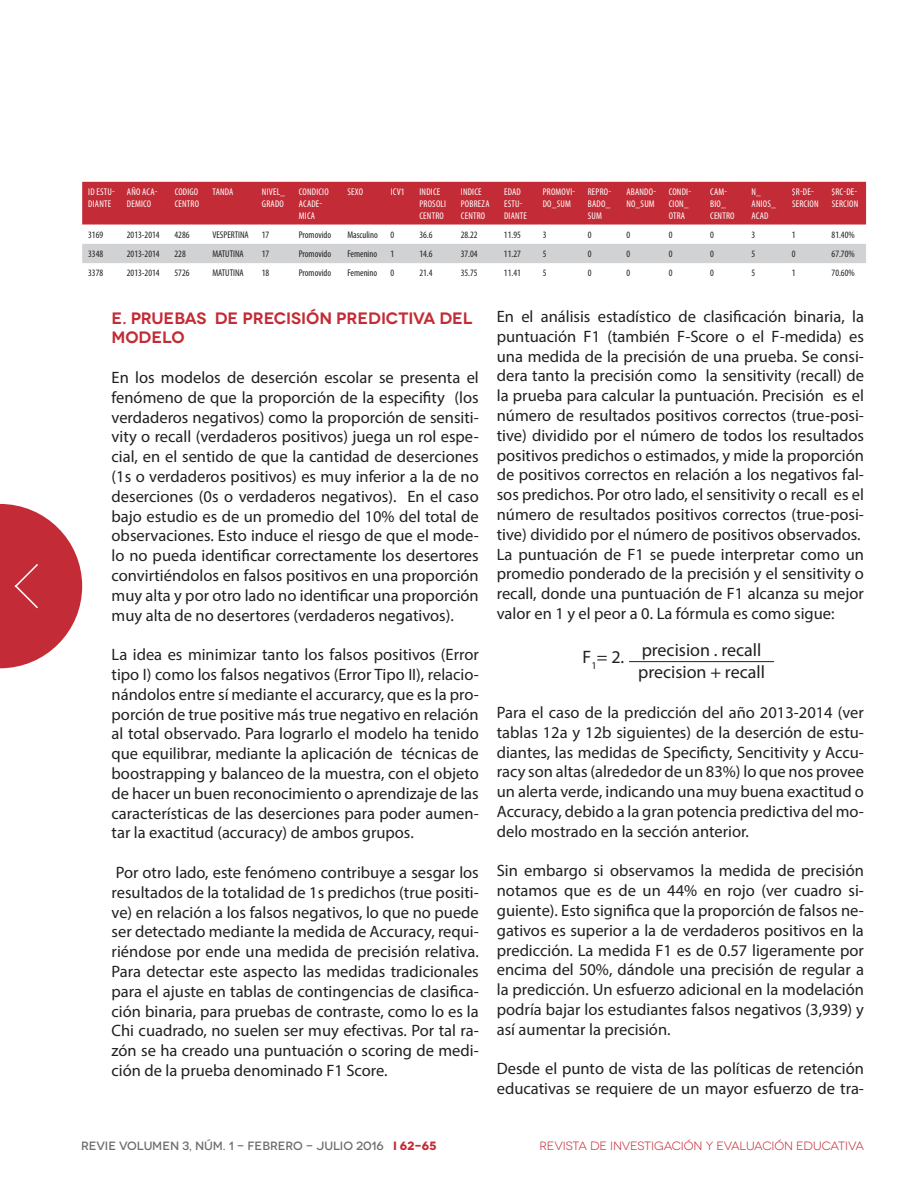
<style>
.page{position:relative;width:918px;height:1188px;background:#fff}
.page>*{position:absolute;margin:0;border:0;box-sizing:border-box;transform-origin:0 0}
.t1{font:18px/22.5px "Myriad Pro";color:#231f20;text-align:right}
.t2{font:16.5px/19.8px "Myriad Pro";color:#231f20;text-align:justify}
.t3{font:600 16.5px/19.8px "Novecentowide";letter-spacing:-.01em;color:#c32c36}
.t4{font:500 12px "Novecentowide";color:#6c6d70}
.t5{font:12px "Novecentowide";letter-spacing:-.01em;color:#c32c36}
.t6{font:condensed 9.75px/11.7px "Myriad Pro";letter-spacing:.02em;color:#fff}
.t7{font:condensed 9.75px "Myriad Pro";color:#231f20}
.s1{font-weight:700;color:#c32c36}
</style>
<div class="page">
<svg style="left:0;top:504px;width:82px;height:164px"></svg>
<div style="left:82px;top:182px;width:784px;height:43px;background:#c32c36"></div>
<div style="left:82px;top:244px;width:784px;height:19px;background:#d1d2d4"></div>
<hr style="left:629px;top:661px;width:145px;height:1px;background:#231f20">
<p class="t6" style="left:88px;top:186px;width:28px">ID ESTU-<br>DIANTE</p>
<p class="t6" style="left:127px;top:186px;width:32px">AÑO ACA-<br>DEMICO</p>
<p class="t6" style="left:175px;top:186px;width:26px">CODIGO<br>CENTRO</p>
<p class="t6" style="left:212px;top:186px;width:22px">TANDA</p>
<p class="t6" style="left:262px;top:186px;width:25px">NIVEL_<br>GRADO</p>
<p class="t6" style="left:299px;top:186px;width:31px">CONDICIO<br>ACADE-<br>MICA</p>
<p class="t6" style="left:347px;top:186px;width:17px">SEXO</p>
<p class="t6" style="left:391px;top:186px;width:16px">ICV1</p>
<p class="t6" style="left:419px;top:186px;width:28px">INDICE<br>PROSOLI<br>CENTRO</p>
<p class="t6" style="left:461px;top:186px;width:30px">INDICE<br>POBREZA<br>CENTRO</p>
<p class="t6" style="left:504px;top:186px;width:24px">EDAD<br>ESTU-<br>DIANTE</p>
<p class="t6" style="left:543px;top:186px;width:34px">PROMOVI-<br>DO_SUM</p>
<p class="t6" style="left:588px;top:186px;width:25px;text-align:justify">REPRO-BADO_ SUM</p>
<p class="t6" style="left:626px;top:186px;width:31px">ABANDO-<br>NO_SUM</p>
<p class="t6" style="left:669px;top:186px;width:24px">CONDI-<br>CION_<br>OTRA</p>
<p class="t6" style="left:710px;top:186px;width:26px">CAM-<br>BIO_<br>CENTRO</p>
<p class="t6" style="left:752px;top:186px;width:26px">N_<br>ANIOS_<br>ACAD</p>
<p class="t6" style="left:792px;top:186px;width:28px">$R-DE-<br>SERCION</p>
<p class="t6" style="left:832px;top:186px;width:28px">$RC-DE-<br>SERCION</p>
<p class="t7" style="left:88px;top:229px;width:17px">3169</p>
<p class="t7" style="left:127px;top:229px;width:34px">2013-2014</p>
<p class="t7" style="left:175px;top:229px;width:17px">4286</p>
<p class="t7" style="left:212px;top:229px;width:38px">VESPERTINA</p>
<p class="t7" style="left:262px;top:229px;width:9px">17</p>
<p class="t7" style="left:299px;top:229px;width:34px">Promovido</p>
<p class="t7" style="left:347px;top:229px;width:32px">Masculino</p>
<p class="t7" style="left:391px;top:229px;width:5px">0</p>
<p class="t7" style="left:419px;top:229px;width:15px">36.6</p>
<p class="t7" style="left:461px;top:229px;width:18px">28.22</p>
<p class="t7" style="left:504px;top:229px;width:18px">11.95</p>
<p class="t7" style="left:543px;top:229px;width:5px">3</p>
<p class="t7" style="left:588px;top:229px;width:5px">0</p>
<p class="t7" style="left:626px;top:229px;width:5px">0</p>
<p class="t7" style="left:669px;top:229px;width:5px">0</p>
<p class="t7" style="left:710px;top:229px;width:5px">0</p>
<p class="t7" style="left:751px;top:229px;width:5px">3</p>
<p class="t7" style="left:792px;top:229px;width:5px">1</p>
<p class="t7" style="left:832px;top:229px;width:25px">81.40%</p>
<p class="t7" style="left:88px;top:248px;width:17px">3348</p>
<p class="t7" style="left:127px;top:248px;width:34px">2013-2014</p>
<p class="t7" style="left:175px;top:248px;width:13px">228</p>
<p class="t7" style="left:212px;top:248px;width:33px">MATUTINA</p>
<p class="t7" style="left:262px;top:248px;width:9px">17</p>
<p class="t7" style="left:299px;top:248px;width:34px">Promovido</p>
<p class="t7" style="left:347px;top:248px;width:31px">Femenino</p>
<p class="t7" style="left:391px;top:248px;width:5px">1</p>
<p class="t7" style="left:419px;top:248px;width:15px">14.6</p>
<p class="t7" style="left:461px;top:248px;width:18px">37.04</p>
<p class="t7" style="left:504px;top:248px;width:18px">11.27</p>
<p class="t7" style="left:543px;top:248px;width:5px">5</p>
<p class="t7" style="left:588px;top:248px;width:5px">0</p>
<p class="t7" style="left:626px;top:248px;width:5px">0</p>
<p class="t7" style="left:669px;top:248px;width:5px">0</p>
<p class="t7" style="left:710px;top:248px;width:5px">0</p>
<p class="t7" style="left:751px;top:248px;width:5px">5</p>
<p class="t7" style="left:792px;top:248px;width:5px">0</p>
<p class="t7" style="left:832px;top:248px;width:25px">67.70%</p>
<p class="t7" style="left:88px;top:267px;width:17px">3378</p>
<p class="t7" style="left:127px;top:267px;width:34px">2013-2014</p>
<p class="t7" style="left:175px;top:267px;width:17px">5726</p>
<p class="t7" style="left:212px;top:267px;width:33px">MATUTINA</p>
<p class="t7" style="left:262px;top:267px;width:9px">18</p>
<p class="t7" style="left:299px;top:267px;width:34px">Promovido</p>
<p class="t7" style="left:347px;top:267px;width:31px">Femenino</p>
<p class="t7" style="left:391px;top:267px;width:5px">0</p>
<p class="t7" style="left:419px;top:267px;width:15px">21.4</p>
<p class="t7" style="left:461px;top:267px;width:18px">35.75</p>
<p class="t7" style="left:504px;top:267px;width:18px">11.41</p>
<p class="t7" style="left:543px;top:267px;width:5px">5</p>
<p class="t7" style="left:588px;top:267px;width:5px">0</p>
<p class="t7" style="left:626px;top:267px;width:5px">0</p>
<p class="t7" style="left:669px;top:267px;width:5px">0</p>
<p class="t7" style="left:710px;top:267px;width:5px">0</p>
<p class="t7" style="left:751px;top:267px;width:5px">5</p>
<p class="t7" style="left:792px;top:267px;width:5px">1</p>
<p class="t7" style="left:832px;top:267px;width:25px">70.60%</p>
<p class="t3" style="left:112px;top:308px;width:363px">E. PRUEBAS DE PRECISIÓN PREDICTIVA DEL<br>MODELO</p>
<p class="t2" style="left:112px;top:367px;width:369px">En los modelos de deserción escolar se presenta el fenómeno de que la proporción de la especifity (los verdaderos negativos) como la proporción de sensiti&shy;vity o recall (verdaderos positivos) juega un rol espe&shy;cial, en el sentido de que la cantidad de deserciones (1s o verdaderos positivos) es muy inferior a la de no deserciones (0s o verdaderos negativos). En el caso bajo estudio es de un promedio del 10% del total de observaciones. Esto induce el riesgo de que el mode&shy;lo no pueda identificar correctamente los desertores convirtiéndolos en falsos positivos en una proporción muy alta y por otro lado no identificar una proporción muy alta de no desertores (verdaderos negativos).</p>
<p class="t2" style="left:112px;top:645px;width:369px">La idea es minimizar tanto los falsos positivos (Error tipo I) como los falsos negativos (Error Tipo II), relacio&shy;nándolos entre sí mediante el accurarcy, que es la pro&shy;porción de true positive más true negativo en relación al total observado. Para lograrlo el modelo ha tenido que equilibrar, mediante la aplicación de técnicas de boostrapping y balanceo de la muestra, con el objeto de hacer un buen reconocimiento o aprendizaje de las características de las deserciones para poder aumen&shy;tar la exactitud (accuracy) de ambos grupos.</p>
<p class="t2" style="left:112px;top:862px;width:369px">Por otro lado, este fenómeno contribuye a sesgar los resultados de la totalidad de 1s predichos (true positi&shy;ve) en relación a los falsos negativos, lo que no puede ser detectado mediante la medida de Accuracy, requi&shy;riéndose por ende una medida de precisión relativa.<br>Para detectar este aspecto las medidas tradicionales para el ajuste en tablas de contingencias de clasifica&shy;ción binaria, para pruebas de contraste, como lo es la Chi cuadrado, no suelen ser muy efectivas. Por tal ra&shy;zón se ha creado una puntuación o scoring de medi&shy;ción de la prueba denominado F1 Score.</p>
<p class="t2" style="left:497px;top:306px;width:369px;text-align:left">En el análisis estadístico de clasificación binaria, la puntuación F1 (también F-Score o el F-medida) es una medida de la precisión de una prueba. Se consi&shy;dera tanto la precisión como la sensitivity (recall) de la prueba para calcular la puntuación. Precisión es el número de resultados positivos correctos (true-posi&shy;tive) dividido por el número de todos los resultados positivos predichos o estimados, y mide la proporción de positivos correctos en relación a los negativos fal&shy;sos predichos. Por otro lado, el sensitivity o recall es el número de resultados positivos correctos (true-posi&shy;tive) dividido por el número de positivos observados.<br>La puntuación de F1 se puede interpretar como un promedio ponderado de la precisión y el sensitivity o recall, donde una puntuación de F1 alcanza su mejor valor en 1 y el peor a 0. La fórmula es como sigue:</p>
<p class="t1" style="left:583px;top:638px;width:184px">F<sub>1</sub>= 2. precision . recall precision + recall</p>
<p class="t2" style="left:497px;top:702px;width:369px">Para el caso de la predicción del año 2013-2014 (ver tablas 12a y 12b siguientes) de la deserción de estu&shy;diantes, las medidas de Specificty, Sencitivity y Accu&shy;racy son altas (alrededor de un 83%) lo que nos provee un alerta verde, indicando una muy buena exactitud o Accuracy, debido a la gran potencia predictiva del mo&shy;delo mostrado en la sección anterior.</p>
<p class="t2" style="left:497px;top:861px;width:369px">Sin embargo si observamos la medida de precisión notamos que es de un 44% en rojo (ver cuadro si&shy;guiente). Esto significa que la proporción de falsos ne&shy;gativos es superior a la de verdaderos positivos en la predicción. La medida F1 es de 0.57 ligeramente por encima del 50%, dándole una precisión de regular a la predicción. Un esfuerzo adicional en la modelación podría bajar los estudiantes falsos negativos (3,939) y así aumentar la precisión.</p>
<p class="t2" style="left:497px;top:1059px;width:369px">Desde el punto de vista de las políticas de retención educativas se requiere de un mayor esfuerzo de tra-</p>
<p class="t4" style="left:81px;top:1139px;width:357px">REVIE VOLUMEN 3, NÚM. 1 - FEBRERO - JULIO 2016 <span class="s1">i 62-65</span></p>
<p class="t5" style="left:539px;top:1139px;width:326px">REVISTA DE INVESTIGACIÓN Y EVALUACIÓN EDUCATIVA</p>
</div>
